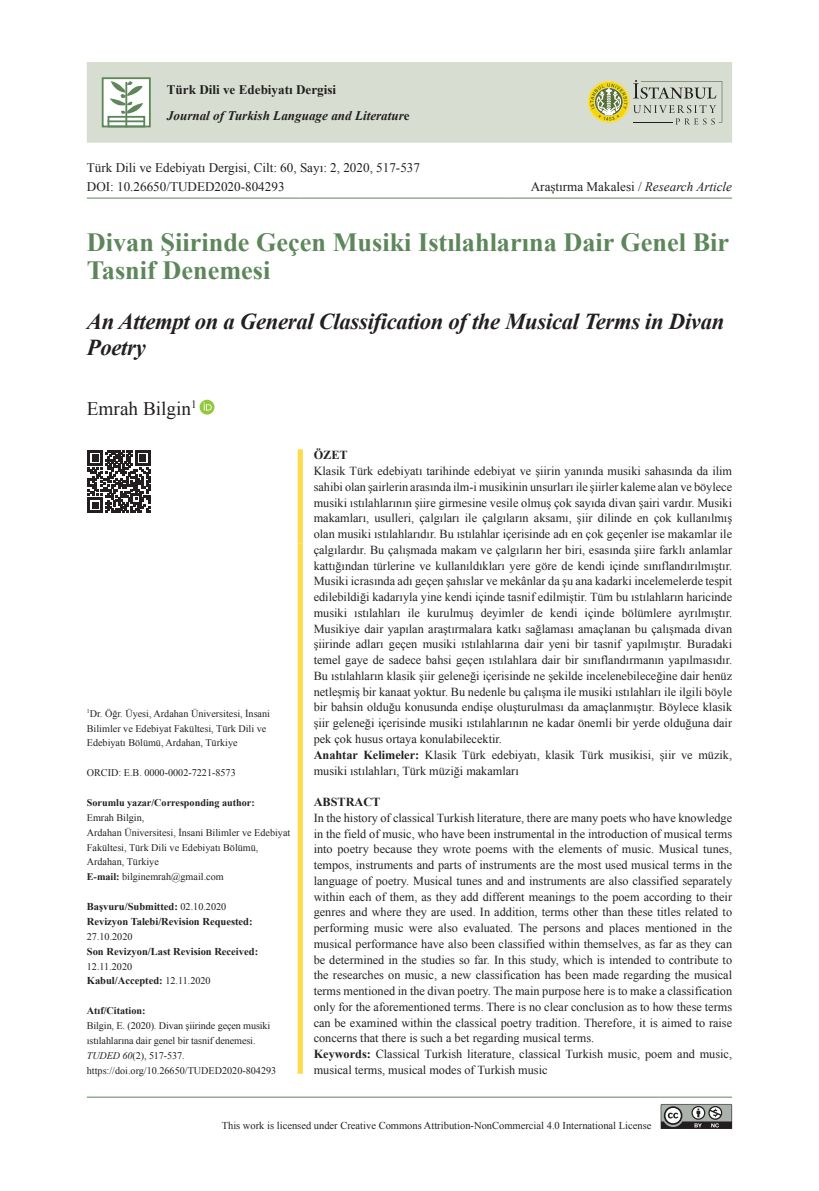
<style>
.page{position:relative;width:819px;height:1191px;background:#fff}
.page>*{position:absolute;margin:0;border:0;box-sizing:border-box;transform-origin:0 0}
.t1{font:700 26.25px/28px "Times New Roman";color:#5d875a}
.t2{font:italic 700 22.75px/26.2px "Times New Roman";letter-spacing:-.015em;color:#231f20}
.t3{font:19.25px "Times New Roman";color:#231f20}
.t4{font:13.12px/19.1px "Times New Roman";color:#231f20}
.t5{font:italic 700 13.12px/26.2px "Times New Roman";color:#231f20}
.t6{font:12.25px/15.8px "Times New Roman";color:#231f20}
.t7{font:700 12.25px "Times New Roman";color:#231f20}
.t8{font:700 10.5px/14.9px "Times New Roman";color:#231f20}
.t9{font:10.5px "Times New Roman";color:#231f20}
.t10{font:10.15px/14.9px "Times New Roman";color:#231f20}
.t11{font:700 10.15px "Times New Roman";color:#231f20}
.s1{font-style:normal}
.s2{font-style:italic}
.s3{font-weight:700}
.s4{font-weight:400;font-size:10.15px}
</style>
<div class="page">
<div style="left:87px;top:62px;width:645px;height:81px;background:#d7ded1"></div>
<div style="left:297px;top:449px;width:6px;height:94px;background:#ffda4d"></div>
<div style="left:297px;top:543px;width:6px;height:530px;background:#ffda4d"></div>
<hr style="left:87px;top:198px;width:80px;height:1px;background:#5d875a">
<hr style="left:167px;top:198px;width:133px;height:1px;background:#5d875a">
<hr style="left:300px;top:198px;width:209px;height:1px;background:#5d875a">
<hr style="left:509px;top:198px;width:75px;height:1px;background:#5d875a">
<hr style="left:584px;top:198px;width:148px;height:1px;background:#5d875a">
<div style="left:102px;top:77px;width:49px;height:50px;background:#fff;border:2px solid #5d875a"></div>
<div style="left:107px;top:116px;width:38px;height:11px;border:2px solid #5d875a"></div>
<hr style="left:107px;top:120px;width:37px;height:2px;background:#5d875a">
<svg style="left:110px;top:81px;width:33px;height:33px"></svg>
<hr style="left:125px;top:82px;width:2px;height:45px;background:#5d875a">
<svg style="left:588px;top:80px;width:134px;height:45px;background:#c2c5a4"></svg>
<svg style="left:199px;top:400px;width:15px;height:14px"></svg>
<svg style="left:203px;top:402px;width:9px;height:8px"></svg>
<svg style="left:88px;top:450px;width:62px;height:62px"></svg>
<hr style="left:87px;top:1096px;width:645px;height:1px;background:#5d875a">
<svg style="left:660px;top:1104px;width:72px;height:25px;background:#818280"></svg>
<p class="t5" style="left:167px;top:76px;width:244px"><span class="s1">Türk Dili ve Edebiyatı Dergisi<br></span>Journal of Turkish Language and Literatur<span class="s1">e</span></p>
<p class="t4" style="left:87px;top:157px;width:334px">Türk Dili ve Edebiyatı Dergisi, Cilt: 60, Sayı: 2, 2020, 517-537<br>DOI: 10.26650/TUDED2020-804293</p>
<p class="t4" style="left:531px;top:176px;width:203px">Araştırma Makalesi / <span class="s2">Research Article</span></p>
<h1 class="t1" style="left:87px;top:227px;width:643px">Divan Şiirinde Geçen Musiki Istılahlarına Dair Genel Bir<br>Tasnif Denemesi</h1>
<h2 class="t2" style="left:87px;top:307px;width:639px">An Attempt on a General Classification of the Musical Terms in Divan<br>Poetry</h2>
<h3 class="t3" style="left:87px;top:395px;width:111px">Emrah Bilgin<sup>1</sup></h3>
<p class="t10" style="left:87px;top:705px;width:185px"><sup>1</sup>Dr. Öğr. Üyesi, Ardahan Üniversitesi, İnsani<br>Bilimler ve Edebiyat Fakültesi, Türk Dili ve<br>Edebiyatı Bölümü, Ardahan, Türkiye</p>
<p class="t10" style="left:87px;top:765px;width:150px">ORCID: E.B. 0000-0002-7221-8573</p>
<p class="t11" style="left:87px;top:795px;width:169px">Sorumlu yazar/Corresponding author:</p>
<p class="t10" style="left:87px;top:810px;width:205px">Emrah Bilgin,<br>Ardahan Üniversitesi, İnsani Bilimler ve Edebiyat<br>Fakültesi, Türk Dili ve Edebiyatı Bölümü,<br>Ardahan, Türkiye<br><span class="s3">E-mail:</span> bilginemrah@gmail.com</p>
<p class="t8" style="left:87px;top:899px;width:167px">Başvuru/Submitted: <span class="s4">02.10.2020<br></span>Revizyon Talebi/Revision Requested:</p>
<p class="t10" style="left:87px;top:928px;width:47px">27.10.2020</p>
<p class="t8" style="left:87px;top:943px;width:173px">Son Revizyon/Last Revision Received:</p>
<p class="t10" style="left:87px;top:958px;width:47px">12.11.2020</p>
<p class="t8" style="left:87px;top:973px;width:125px">Kabul/Accepted: <span class="s4">12.11.2020</span></p>
<p class="t11" style="left:87px;top:1003px;width:60px">Atıf/Citation:</p>
<p class="t10" style="left:87px;top:1018px;width:191px">Bilgin, E. (2020). Divan şiirinde geçen musiki ıstılahlarına dair genel bir tasnif denemesi.<br><span class="s2">TUDED 60</span>(2), 517-537. https://doi.org/10.26650/TUDED2020-804293</p>
<p class="t7" style="left:314px;top:447px;width:36px">ÖZET</p>
<p class="t6" style="left:314px;top:463px;width:420px">Klasik Türk edebiyatı tarihinde edebiyat ve şiirin yanında musiki sahasında da ilim sahibi olan şairlerin arasında ilm-i musikinin unsurları ile şiirler kaleme alan ve böylece musiki ıstılahlarının şiire girmesine vesile olmuş çok sayıda divan şairi vardır. Musiki makamları, usulleri, çalgıları ile çalgıların aksamı, şiir dilinde en çok kullanılmış olan musiki ıstılahlarıdır. Bu ıstılahlar içerisinde adı en çok geçenler ise makamlar ile çalgılardır. Bu çalışmada makam ve çalgıların her biri, esasında şiire farklı anlamlar kattığından türlerine ve kullanıldıkları yere göre de kendi içinde sınıflandırılmıştır.<br>Musiki icrasında adı geçen şahıslar ve mekânlar da şu ana kadarki incelemelerde tespit edilebildiği kadarıyla yine kendi içinde tasnif edilmiştir. Tüm bu ıstılahların haricinde musiki ıstılahları ile kurulmuş deyimler de kendi içinde bölümlere ayrılmıştır.<br>Musikiye dair yapılan araştırmalara katkı sağlaması amaçlanan bu çalışmada divan şiirinde adları geçen musiki ıstılahlarına dair yeni bir tasnif yapılmıştır. Buradaki temel gaye de sadece bahsi geçen ıstılahlara dair bir sınıflandırmanın yapılmasıdır.<br>Bu ıstılahların klasik şiir geleneği içerisinde ne şekilde incelenebileceğine dair henüz netleşmiş bir kanaat yoktur. Bu nedenle bu çalışma ile musiki ıstılahları ile ilgili böyle bir bahsin olduğu konusunda endişe oluşturulması da amaçlanmıştır. Böylece klasik şiir geleneği içerisinde musiki ıstılahlarının ne kadar önemli bir yerde olduğuna dair pek çok husus ortaya konulabilecektir.<br><span class="s3">Anahtar Kelimeler:</span> Klasik Türk edebiyatı, klasik Türk musikisi, şiir ve müzik, musiki ıstılahları, Türk müziği makamları</p>
<p class="t7" style="left:314px;top:793px;width:68px">ABSTRACT</p>
<p class="t6" style="left:314px;top:809px;width:420px">In the history of classical Turkish literature, there are many poets who have knowledge in the field of music, who have been instrumental in the introduction of musical terms into poetry because they wrote poems with the elements of music. Musical tunes, tempos, instruments and parts of instruments are the most used musical terms in the language of poetry. Musical tunes and and instruments are also classified separately within each of them, as they add different meanings to the poem according to their genres and where they are used. In addition, terms other than these titles related to performing music were also evaluated. The persons and places mentioned in the musical performance have also been classified within themselves, as far as they can be determined in the studies so far. In this study, which is intended to contribute to the researches on music, a new classification has been made regarding the musical terms mentioned in the divan poetry. The main purpose here is to make a classification only for the aforementioned terms. There is no clear conclusion as to how these terms can be examined within the classical poetry tradition. Therefore, it is aimed to raise concerns that there is such a bet regarding musical terms.<br><span class="s3">Keywords:</span> Classical Turkish literature, classical Turkish music, poem and music, musical terms, musical modes of Turkish music</p>
<p class="t9" style="left:222px;top:1118px;width:431px">This work is licensed under Creative Commons Attribution-NonCommercial 4.0 International License</p>
</div>
